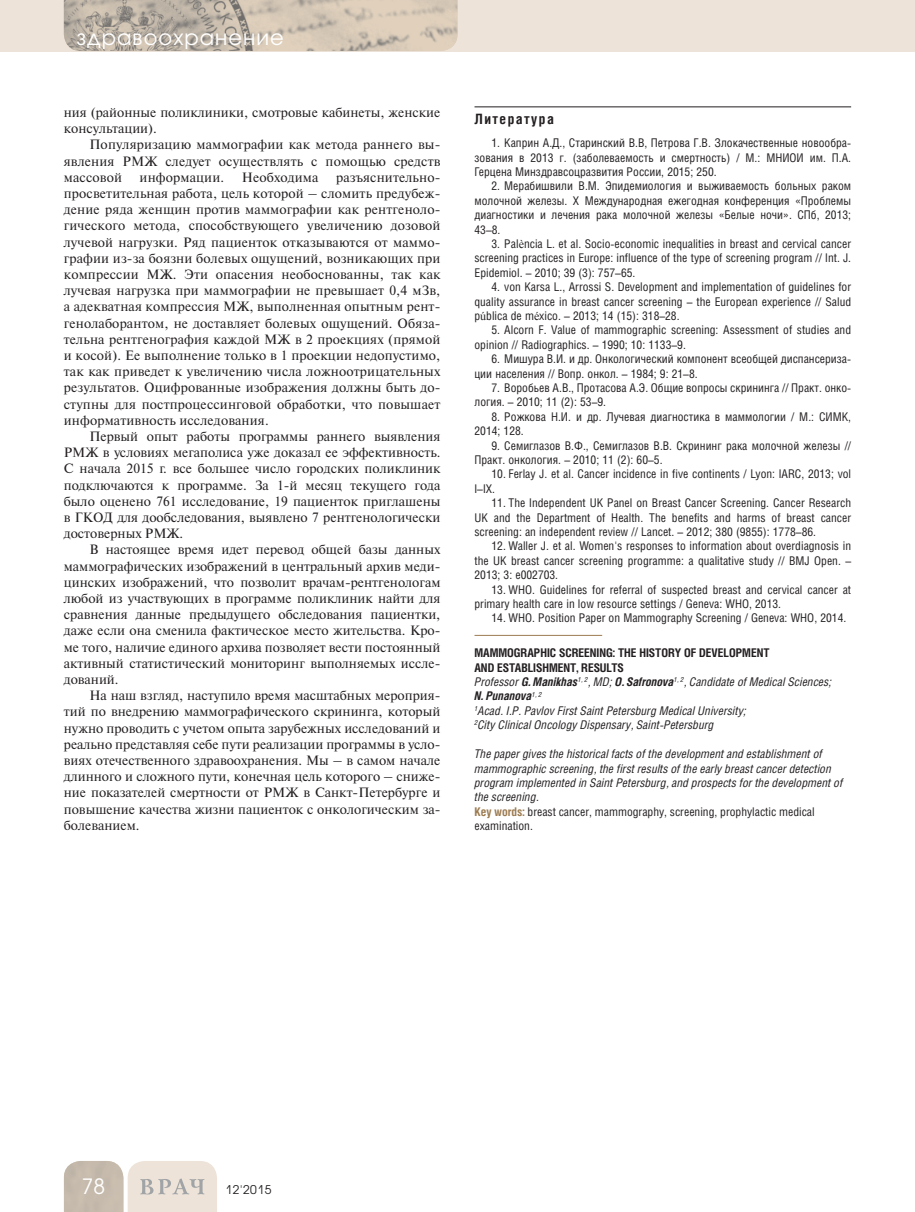
<style>
.page{position:relative;width:915px;height:1212px;background:#fff}
.page>*{position:absolute;margin:0;border:0;box-sizing:border-box;transform-origin:0 0}
.t1{font:21px "Avant Garde Gothic C";letter-spacing:.05em;color:#fff}
.t2{font:700 14.25px "Helios Cond";letter-spacing:.1em;color:#231f20}
.t3{font:13.5px/16.2px "Newton C";color:#231f20;text-align:justify}
.t4{font:12px/14.4px "Helios Cond";color:#231f20}
.t5{font:italic 12px/14.4px "Helios Cond";color:#231f20}
.t6{font:12px "Avant Garde Gothic C";letter-spacing:.05em;color:#231f20}
.s1{font-family:"Times New Roman"}
.s2{font-weight:700;font-style:normal}
.s3{font-weight:700}
.s4{font-weight:700;font-style:normal;color:#9c7b50}
.s5{font-style:normal}
</style>
<div class="page">
<div style="left:0;top:0;width:914px;height:51px;background:#eee3d8"></div>
<svg style="left:64px;top:1161px;width:153px;height:51px;background:#dcd2c7"></svg>
<img style="left:64px;top:0;width:393px;height:51px">
<hr style="left:474px;top:106px;width:376px;height:1px;background:#231f20">
<hr style="left:474px;top:635px;width:128px;height:1px;background:#9c7b50">
<h1 class="t1" style="left:77px;top:27px;width:209px">здравоохранение</h1>
<p class="t3" style="left:64px;top:106px;width:378px">ния (районные поликлиники, смотровые кабинеты, женские консультации).</p>
<p class="t3" style="left:64px;top:138px;width:378px;text-indent:26px">Популяризацию маммографии как метода раннего вы&shy;явления РМЖ следует осуществлять с помощью средств массовой</p>
<p class="t3" style="left:140px;top:170px;width:86px">информации.</p>
<p class="t3" style="left:242px;top:170px;width:78px">Необходима</p>
<p class="t3" style="left:64px;top:170px;width:378px;text-indent:272px">разъяснительно&shy;просветительная работа, цель которой – сломить предубеж&shy;дение ряда женщин против маммографии как рентгеноло&shy;гического метода, способствующего увеличению дозовой лучевой нагрузки. Ряд пациенток отказываются от маммо&shy;графии из-за боязни болевых ощущений, возникающих при компрессии МЖ. Эти опасения необоснованны, так как лучевая нагрузка при маммографии не превышает 0,4 мЗв, а адекватная компрессия МЖ, выполненная опытным рент&shy;генолаборантом, не доставляет болевых ощущений. Обяза&shy;тельна рентгенография каждой МЖ в 2 проекциях (прямой и косой). Ее выполнение только в 1 проекции недопустимо, так как приведет к увеличению числа ложноотрицательных результатов. Оцифрованные изображения должны быть до&shy;ступны для постпроцессинговой обработки, что повышает информативность исследования.</p>
<p class="t3" style="left:64px;top:430px;width:378px;text-indent:26px">Первый опыт работы программы раннего выявления РМЖ в условиях мегаполиса уже доказал ее эффективность.<br>С начала 2015 г. все большее число городских поликлиник подключаются к программе. За 1-й месяц текущего года было оценено 761 исследование, 19 пациенток приглашены в ГКОД для дообследования, выявлено 7 рентгенологически достоверных РМЖ.</p>
<p class="t3" style="left:64px;top:543px;width:378px;text-indent:26px">В настоящее время идет перевод общей базы данных маммографических изображений в центральный архив меди&shy;цинских изображений, что позволит врачам-рентгенологам любой из участвующих в программе поликлиник найти для сравнения данные предыдущего обследования пациентки, даже если она сменила фактическое место жительства. Кро&shy;ме того, наличие единого архива позволяет вести постоянный активный статистический мониторинг выполняемых иссле&shy;дований.</p>
<p class="t3" style="left:64px;top:689px;width:378px;text-indent:26px">На наш взгляд, наступило время масштабных мероприя&shy;тий по внедрению маммографического скрининга, который нужно проводить с учетом опыта зарубежных исследований и реально представляя себе пути реализации программы в усло&shy;виях отечественного здравоохранения. Мы – в самом начале длинного и сложного пути, конечная цель которого – сниже&shy;ние показателей смертности от РМЖ в Санкт-Петербурге и повышение качества жизни пациенток с онкологическим за&shy;болеванием.</p>
<p class="t2" style="left:474px;top:114px;width:81px">Литература</p>
<p class="t4" style="left:474px;top:137px;width:378px;text-align:justify;text-indent:17px">1. Каприн А.Д., Старинский В.В, Петрова Г.В. Злокачественные новообра&shy;зования в 2013 г. (заболеваемость и смертность) / М.: МНИОИ им. П.А.<br>Герцена Минздравсоцразвития России, 2015; 250.</p>
<p class="t4" style="left:474px;top:180px;width:378px;text-align:justify;text-indent:17px">2. Мерабишвили В.М. Эпидемиология и выживаемость больных раком молочной железы. X Международная ежегодная конференция «Проблемы диагностики и лечения рака молочной железы «Белые ночи». СПб, 2013; 43–8.</p>
<p class="t4" style="left:474px;top:238px;width:378px;text-align:justify;text-indent:17px">3. Pal<span class="s1">è</span>ncia L. et al. Socio-economic inequalities in breast and cervical cancer screening practices in Europe: influence of the type of screening program // Int. J.<br>Epidemiol. – 2010; 39 (3): 757–65.</p>
<p class="t4" style="left:474px;top:281px;width:378px;text-align:justify;text-indent:17px">4. von Karsa L., Arrossi S. Development and implementation of guidelines for quality assurance in breast cancer screening – the European experience // Salud p<span class="s1">ú</span>blica de m<span class="s1">é</span>xico. – 2013; 14 (15): 318–28.</p>
<p class="t4" style="left:474px;top:324px;width:378px;text-indent:17px">5. Alcorn F. Value of mammographic screening: Assessment of studies and opinion // Radiographics. – 1990; 10: 1133–9.</p>
<p class="t4" style="left:474px;top:353px;width:378px;text-indent:17px">6. Мишура В.И. и др. Онкологический компонент всеобщей диспансериза&shy;ции населения // Вопр. онкол. – 1984; 9: 21–8.</p>
<p class="t4" style="left:474px;top:382px;width:378px;text-indent:17px">7. Воробьев А.В., Протасова А.Э. Общие вопросы скрининга // Практ. онко&shy;логия. – 2010; 11 (2): 53–9.</p>
<p class="t4" style="left:474px;top:411px;width:378px;text-indent:17px">8. Рожкова Н.И. и др. Лучевая диагностика в маммологии / М.: СИМК,<br>2014; 128.</p>
<p class="t4" style="left:474px;top:439px;width:378px;text-indent:17px">9. Семиглазов В.Ф., Семиглазов В.В. Скрининг рака молочной железы //<br>Практ. онкология. – 2010; 11 (2): 60–5.</p>
<p class="t4" style="left:474px;top:468px;width:378px;text-indent:17px">10. Ferlay J. et al. Cancer incidence in five continents / Lyon: IARC, 2013; vol<br>I–IX.</p>
<p class="t4" style="left:474px;top:497px;width:378px;text-align:justify;text-indent:17px">11. The Independent UK Panel on Breast Cancer Screening. Cancer Research UK and the Department of Health. The benefits and harms of breast cancer screening: an independent review // Lancet. – 2012; 380 (9855): 1778–86.</p>
<p class="t4" style="left:474px;top:540px;width:378px;text-align:justify;text-indent:17px">12. Waller J. et al. Women's responses to information about overdiagnosis in the UK breast cancer screening programme: a qualitative study // BMJ Open. – 2013; 3: e002703.</p>
<p class="t4" style="left:474px;top:583px;width:378px;text-indent:17px">13. WHO. Guidelines for referral of suspected breast and cervical cancer at primary health care in low resource settings / Geneva: WHO, 2013.</p>
<p class="t4" style="left:491px;top:612px;width:356px">14. WHO. Position Paper on Mammography Screening / Geneva: WHO, 2014.</p>
<p class="t5" style="left:474px;top:647px;width:359px"><span class="s2">MAMMOGRAPHIC SCREENING: THE HISTORY OF DEVELOPMENT<br>AND ESTABLISHMENT, RESULTS<br></span>Professor <span class="s3">G. Manikhas</span><sup>1,</sup> <sup>2</sup>, MD; <span class="s3">O. Safronova</span><sup>1,</sup> <sup>2</sup>, Candidate of Medical Sciences; <span class="s3">N. Punanova</span><sup>1,</sup> <sup>2<br>1</sup>Acad. I.P. Pavlov First Saint Petersburg Medical University;<br><sup>2</sup>City Clinical Oncology Dispensary, Saint-Petersburg</p>
<p class="t5" style="left:474px;top:748px;width:370px">The paper gives the historical facts of the development and establishment of mammographic screening, the first results of the early breast cancer detection program implemented in Saint Petersburg, and prospects for the development of the screening.<br><span class="s4">Key words:</span> <span class="s5">breast cancer, mammography, screening, prophylactic medical examination.</span></p>
<h1 class="t1" style="left:82px;top:1177px;width:25px">78</h1>
<p class="t6" style="left:225px;top:1184px;width:47px">12'2015</p>
</div>
